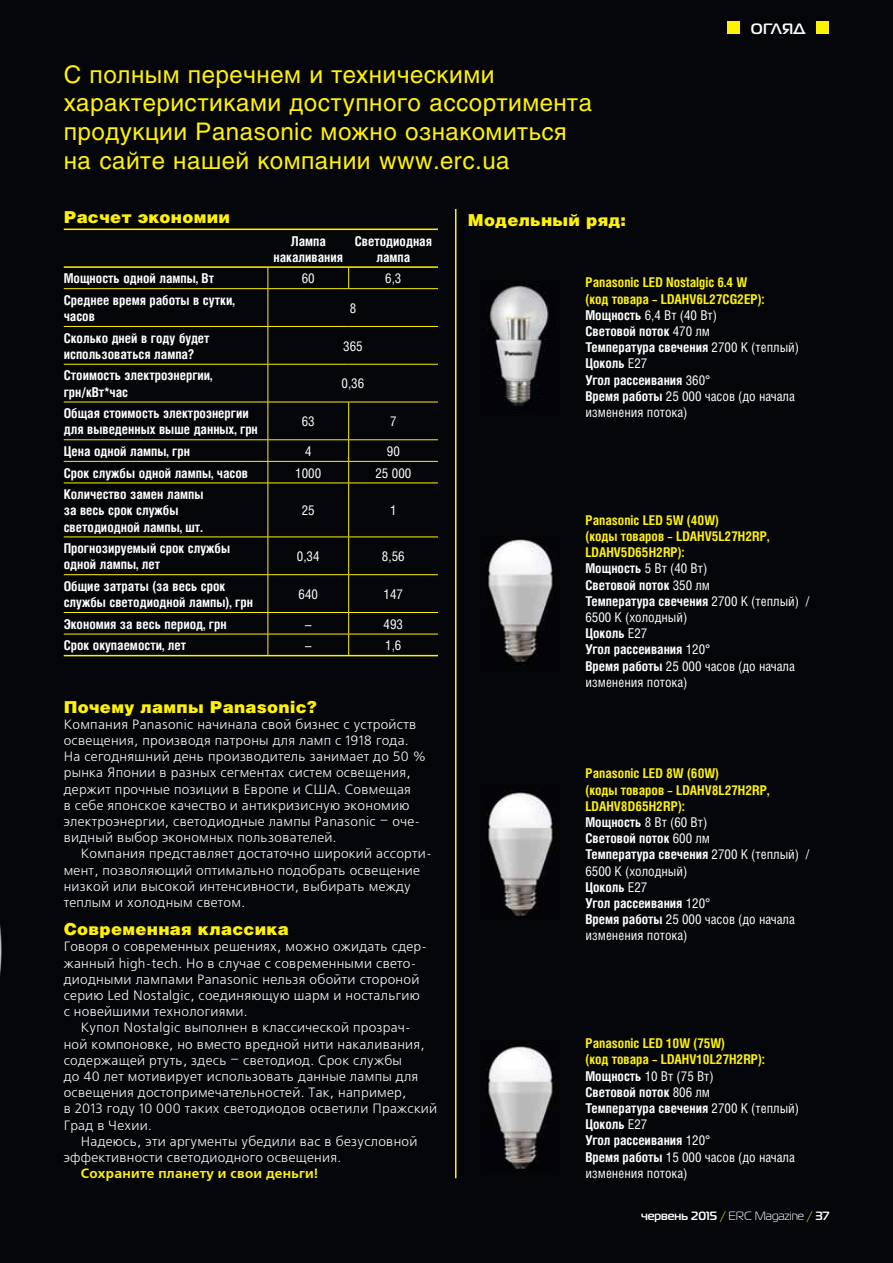
<style>
.page{position:relative;width:893px;height:1263px;background:#040509}
.page>*{position:absolute;margin:0;border:0;box-sizing:border-box;transform-origin:0 0}
.t1{font:24px/28.8px "Helios";letter-spacing:.02em;color:#fff200}
.t2{font:900 16.5px "Helios";letter-spacing:.02em;color:#fff200}
.t3{font:700 15px "Magistral C";letter-spacing:.025em;color:#fff}
.t4{font:13.5px/16.2px "Free Set C";letter-spacing:.02em;color:#fff}
.t5{font:700 13.5px/16.2px "Helios Cond";color:#fff}
.t6{font:13.5px/16.2px "Helios Cond";color:#fff}
.t7{font:700 13.5px "Free Set C";letter-spacing:.02em;color:#fff200}
.t8{font:700 12px "Magistral C";color:#fff}
.s1{color:#fff200}
.s2{font-weight:400}
.s3{font-weight:700;color:#fff200}
.s4{font-weight:700}
.s5{font-weight:400;color:#fff200}
</style>
<div class="page">
<div style="left:727px;top:21px;width:13px;height:13px;background:#fff200"></div>
<div style="left:816px;top:21px;width:13px;height:13px;background:#fff200"></div>
<img style="left:0;top:924px;width:2px;height:52px">
<hr style="left:64px;top:655px;width:374px;height:1px;background:#fff200">
<hr style="left:64px;top:266px;width:374px;height:2px;background:#fff200">
<svg style="left:267px;top:268px;width:1px;height:20px"></svg>
<svg style="left:348px;top:268px;width:1px;height:20px"></svg>
<hr style="left:64px;top:288px;width:285px;height:1px;background:#fff200">
<hr style="left:267px;top:289px;width:1px;height:37px;background:#fff200">
<hr style="left:349px;top:288px;width:89px;height:1px;background:#fff200">
<hr style="left:64px;top:326px;width:285px;height:1px;background:#fff200">
<hr style="left:267px;top:327px;width:1px;height:37px;background:#fff200">
<hr style="left:349px;top:326px;width:89px;height:1px;background:#fff200">
<hr style="left:64px;top:364px;width:285px;height:1px;background:#fff200">
<hr style="left:267px;top:365px;width:1px;height:37px;background:#fff200">
<hr style="left:349px;top:364px;width:89px;height:1px;background:#fff200">
<hr style="left:64px;top:402px;width:285px;height:1px;background:#fff200">
<hr style="left:267px;top:402px;width:1px;height:37px;background:#fff200">
<hr style="left:349px;top:402px;width:89px;height:1px;background:#fff200">
<hr style="left:348px;top:402px;width:1px;height:37px;background:#fff200">
<hr style="left:64px;top:439px;width:285px;height:1px;background:#fff200">
<hr style="left:349px;top:439px;width:89px;height:1px;background:#fff200">
<hr style="left:64px;top:461px;width:285px;height:1px;background:#fff200">
<svg style="left:267px;top:440px;width:1px;height:43px"></svg>
<hr style="left:349px;top:461px;width:89px;height:1px;background:#fff200">
<svg style="left:348px;top:440px;width:1px;height:43px"></svg>
<hr style="left:64px;top:483px;width:285px;height:1px;background:#fff200">
<hr style="left:267px;top:483px;width:1px;height:54px;background:#fff200">
<hr style="left:349px;top:483px;width:89px;height:1px;background:#fff200">
<hr style="left:348px;top:483px;width:1px;height:54px;background:#fff200">
<hr style="left:64px;top:537px;width:285px;height:1px;background:#fff200">
<hr style="left:267px;top:537px;width:1px;height:37px;background:#fff200">
<hr style="left:349px;top:537px;width:89px;height:1px;background:#fff200">
<hr style="left:348px;top:537px;width:1px;height:37px;background:#fff200">
<hr style="left:64px;top:574px;width:285px;height:1px;background:#fff200">
<hr style="left:267px;top:575px;width:1px;height:37px;background:#fff200">
<hr style="left:349px;top:574px;width:89px;height:1px;background:#fff200">
<hr style="left:348px;top:575px;width:1px;height:37px;background:#fff200">
<hr style="left:64px;top:612px;width:285px;height:1px;background:#fff200">
<hr style="left:349px;top:612px;width:89px;height:1px;background:#fff200">
<hr style="left:64px;top:634px;width:285px;height:1px;background:#fff200">
<svg style="left:267px;top:613px;width:1px;height:42px"></svg>
<hr style="left:349px;top:634px;width:89px;height:1px;background:#fff200">
<svg style="left:348px;top:613px;width:1px;height:42px"></svg>
<hr style="left:64px;top:229px;width:374px;height:1px;background:#fff200">
<hr style="left:455px;top:209px;width:1px;height:969px;background:#fff200">
<img style="left:487px;top:283px;width:62px;height:123px">
<img style="left:487px;top:537px;width:68px;height:126px">
<img style="left:487px;top:790px;width:66px;height:127px">
<img style="left:487px;top:1044px;width:68px;height:126px">
<h1 class="t1" style="left:64px;top:62px;width:530px">С полным перечнем и техническими характеристиками доступного ассортимента продукции Panasonic можно ознакомиться на сайте нашей компании www.erc.ua</h1>
<p class="t2" style="left:64px;top:210px;width:168px">Расчет экономии</p>
<p class="t5" style="left:274px;top:232px;width:71px;text-align:center">Лампа накаливания</p>
<p class="t5" style="left:355px;top:232px;width:79px;text-align:center">Светодиодная лампа</p>
<p class="t2" style="left:468px;top:214px;width:160px">Модельный ряд:</p>
<p class="t3" style="left:751px;top:23px;width:56px">ОГЛЯД</p>
<p class="t5" style="left:64px;top:270px;width:152px">Мощность одной лампы, Вт</p>
<p class="t6" style="left:302px;top:272px;width:14px">60</p>
<p class="t6" style="left:385px;top:272px;width:18px">6,3</p>
<p class="t5" style="left:64px;top:292px;width:172px">Среднее время работы в сутки, часов</p>
<p class="t6" style="left:350px;top:301px;width:8px">8</p>
<p class="t5" style="left:64px;top:329px;width:147px">Сколько дней в году будет использоваться лампа?</p>
<p class="t6" style="left:343px;top:339px;width:21px">365</p>
<p class="t5" style="left:64px;top:367px;width:150px">Стоимость электроэнергии, грн/кВт*час</p>
<p class="t6" style="left:342px;top:377px;width:24px">0,36</p>
<p class="t5" style="left:64px;top:405px;width:196px">Общая стоимость электроэнергии для выведенных выше данных, грн</p>
<p class="t6" style="left:302px;top:415px;width:14px">63</p>
<p class="t6" style="left:390px;top:415px;width:8px">7</p>
<p class="t5" style="left:64px;top:443px;width:128px">Цена одной лампы, грн</p>
<p class="t6" style="left:305px;top:444px;width:8px">4</p>
<p class="t6" style="left:387px;top:444px;width:14px">90</p>
<p class="t5" style="left:64px;top:464px;width:186px">Срок службы одной лампы, часов</p>
<p class="t6" style="left:295px;top:466px;width:27px">1000</p>
<p class="t6" style="left:375px;top:466px;width:37px">25 000</p>
<p class="t5" style="left:64px;top:486px;width:141px">Количество замен лампы за весь срок службы светодиодной лампы, шт.</p>
<p class="t6" style="left:302px;top:504px;width:14px">25</p>
<p class="t6" style="left:390px;top:504px;width:8px">1</p>
<p class="t5" style="left:64px;top:540px;width:168px">Прогнозируемый срок службы одной лампы, лет</p>
<p class="t6" style="left:297px;top:550px;width:24px">0,34</p>
<p class="t6" style="left:382px;top:550px;width:24px">8,56</p>
<p class="t5" style="left:64px;top:578px;width:191px">Общие затраты (за весь срок службы светодиодной лампы), грн</p>
<p class="t6" style="left:299px;top:587px;width:21px">640</p>
<p class="t6" style="left:384px;top:587px;width:21px">147</p>
<p class="t5" style="left:64px;top:615px;width:164px">Экономия за весь период, грн</p>
<p class="t6" style="left:305px;top:617px;width:8px">–</p>
<p class="t6" style="left:384px;top:617px;width:21px">493</p>
<p class="t5" style="left:64px;top:637px;width:124px">Срок окупаемости, лет</p>
<p class="t6" style="left:305px;top:639px;width:8px">–</p>
<p class="t6" style="left:385px;top:639px;width:18px">1,6</p>
<p class="t2" style="left:64px;top:700px;width:255px">Почему лампы Panasonic?</p>
<p class="t4" style="left:64px;top:717px;width:364px">Компания Panasonic начинала свой бизнес с устройств освещения, производя патроны для ламп с 1918 года.<br>На сегодняшний день производитель занимает до 50 % рынка Японии в разных сегментах систем освещения, держит прочные позиции в Европе и США. Совмещая<br>в себе японское качество и антикризисную экономию электроэнергии, светодиодные лампы Panasonic – оче&shy;видный выбор экономных пользователей.</p>
<p class="t4" style="left:64px;top:846px;width:370px;text-indent:17px">Компания представляет достаточно широкий ассорти&shy;мент, позволяющий оптимально подобрать освещение низкой или высокой интенсивности, выбирать между теплым и холодным светом.</p>
<p class="t2" style="left:64px;top:923px;width:227px">Современная классика</p>
<p class="t4" style="left:64px;top:939px;width:365px">Говоря о современных решениях, можно ожидать сдер&shy;жанный high-tech. Но в случае с современными свето&shy;диодными лампами Panasonic нельзя обойти стороной серию Led Nostalgic, соединяющую шарм и ностальгию с новейшими технологиями.</p>
<p class="t4" style="left:64px;top:1020px;width:375px;text-indent:17px">Купол Nostalgic выполнен в классической прозрач&shy;ной компоновке, но вместо вредной нити накаливания, содержащей ртуть, здесь – светодиод. Срок службы<br>до 40 лет мотивирует использовать данные лампы для освещения достопримечательностей. Так, например,<br>в 2013 году 10 000 таких светодиодов осветили Пражский Град в Чехии.</p>
<p class="t4" style="left:64px;top:1134px;width:355px;text-indent:17px">Надеюсь, эти аргументы убедили вас в безусловной эффективности светодиодного освещения.</p>
<p class="t7" style="left:81px;top:1169px;width:239px">Сохраните планету и свои деньги!</p>
<p class="t5" style="left:585px;top:274px;width:215px"><span class="s1">Panasonic LED Nostalgic 6.4 W<br>(код товара – LDAHV6L27CG2EP):<br></span>Мощность <span class="s2">6,4 Вт (40 Вт)<br></span>Световой поток <span class="s2">470 лм<br></span>Температура свечения <span class="s2">2700 К (теплый)<br></span>Цоколь <span class="s2">Е27<br></span>Угол рассеивания <span class="s2">360°<br></span>Время работы <span class="s2">25 000 часов (до начала изменения потока)</span></p>
<p class="t6" style="left:585px;top:513px;width:225px"><span class="s3">Panasonic LED 5W (40W)<br>(коды товаров – LDAHV5L27H2RP,<br>LDAHV5D65H2RP):<br></span><span class="s4">Мощность</span> 5 Вт (40 Вт)<br><span class="s4">Световой поток</span> 350 лм<br><span class="s4">Температура свечения</span> 2700 К (теплый) /<br>6500 К (холодный)<br><span class="s4">Цоколь</span> Е27<br><span class="s4">Угол рассеивания</span> 120°<br><span class="s4">Время работы</span> 25 000 часов (до начала изменения потока)</p>
<p class="t6" style="left:585px;top:767px;width:225px"><span class="s3">Panasonic LED 8W (60W)<br>(коды товаров – LDAHV8L27H2RP,<br>LDAHV8D65H2RP):<br></span><span class="s4">Мощность</span> 8 Вт (60 Вт)<br><span class="s4">Световой поток</span> 600 лм<br><span class="s4">Температура свечения</span> 2700 К (теплый) /<br>6500 К (холодный)<br><span class="s4">Цоколь</span> Е27<br><span class="s4">Угол рассеивания</span> 120°<br><span class="s4">Время работы</span> 25 000 часов (до начала изменения потока)</p>
<p class="t5" style="left:585px;top:1035px;width:215px"><span class="s1">Panasonic LED 10W (75W)<br>(код товара – LDAHV10L27H2RP):<br></span>Мощность <span class="s2">10 Вт (75 Вт)<br></span>Световой поток <span class="s2">806 лм<br></span>Температура свечения <span class="s2">2700 К (теплый)<br></span>Цоколь <span class="s2">Е27<br></span>Угол рассеивания <span class="s2">120°<br></span>Время работы <span class="s2">15 000 часов (до начала изменения потока)</span></p>
<p class="t8" style="left:641px;top:1212px;width:190px">червень 2015 <span class="s5">/</span> <span class="s2">ERC Magazine</span> <span class="s5">/</span> 37</p>
</div>
